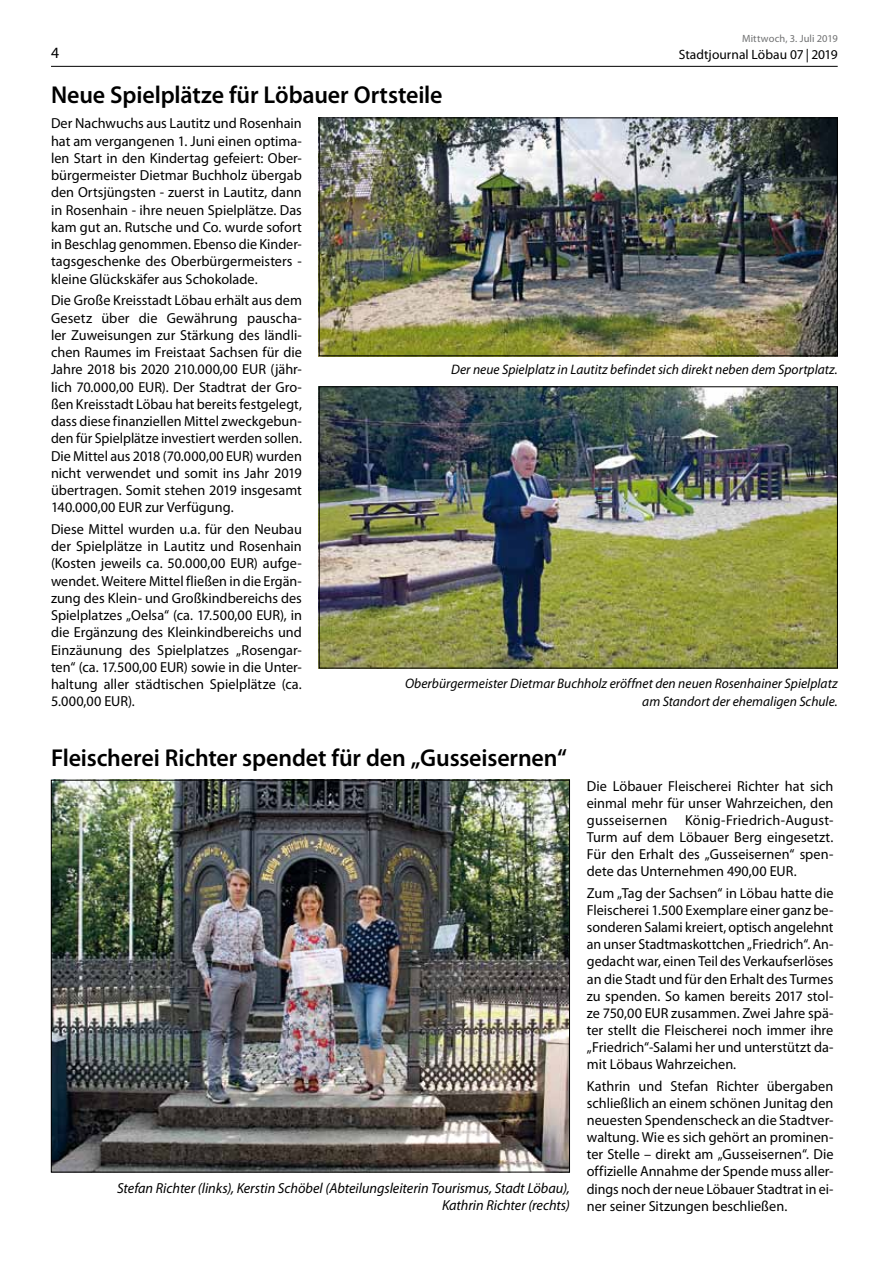
<style>
.page{position:relative;width:893px;height:1263px;background:#fff}
.page>*{position:absolute;margin:0;border:0;box-sizing:border-box;transform-origin:0 0}
.t1{font:600 24.45px "Myriad Pro";letter-spacing:-.005em;color:#000}
.t2{font:15.75px "Myriad Pro";color:#000}
.t3{font:14.55px/17.2px "Myriad Pro";letter-spacing:.005em;color:#000;text-align:justify}
.t4{font:italic 14.55px/17.1px "Myriad Pro";letter-spacing:-.005em;color:#000;text-align:right}
.t5{font:italic 13.8px/18.8px "Myriad Pro";color:#000;text-align:right}
.t6{font:13.5px "Myriad Pro";color:#000}
.t7{font:10.5px "Myriad Pro";letter-spacing:.01em;color:#707172}
</style>
<div class="page">
<hr style="left:51px;top:66px;width:787px;height:1px;background:#000">
<img style="left:321px;top:120px;width:515px;height:234px">
<div style="left:319px;top:118px;width:519px;height:238px;border:1px solid #000"></div>
<img style="left:321px;top:388px;width:515px;height:278px">
<div style="left:319px;top:386px;width:519px;height:282px;border:1px solid #000"></div>
<img style="left:53px;top:782px;width:515px;height:388px">
<p class="t2" style="left:51px;top:43px;width:10px">4</p>
<h1 class="t1" style="left:51px;top:80px;width:393px">Neue Spielplätze für Löbauer Ortsteile</h1>
<p class="t7" style="left:742px;top:32px;width:97px">Mittwoch, 3. Juli 2019</p>
<p class="t6" style="left:679px;top:46px;width:160px">Stadtjournal Löbau 07 | 2019</p>
<p class="t3" style="left:51px;top:115px;width:252px">Der Nachwuchs aus Lautitz und Rosenhain hat am vergangenen 1. Juni einen optima&shy;len Start in den Kindertag gefeiert: Ober&shy;bürgermeister Dietmar Buchholz übergab den Ortsjüngsten - zuerst in Lautitz, dann in Rosenhain - ihre neuen Spielplätze. Das kam gut an. Rutsche und Co. wurde sofort in Beschlag genommen. Ebenso die Kinder&shy;tagsgeschenke des Oberbürgermeisters - kleine Glückskäfer aus Schokolade.</p>
<p class="t3" style="left:51px;top:292px;width:252px">Die Große Kreisstadt Löbau erhält aus dem Gesetz über die Gewährung pauscha&shy;ler Zuweisungen zur Stärkung des ländli&shy;chen Raumes im Freistaat Sachsen für die Jahre 2018 bis 2020 210.000,00 EUR (jähr&shy;lich 70.000,00 EUR). Der Stadtrat der Gro&shy;ßen Kreisstadt Löbau hat bereits festgelegt, dass diese finanziellen Mittel zweckgebun&shy;den für Spielplätze investiert werden sollen.<br>Die Mittel aus 2018 (70.000,00 EUR) wurden nicht verwendet und somit ins Jahr 2019 übertragen. Somit stehen 2019 insgesamt 140.000,00 EUR zur Verfügung.</p>
<p class="t3" style="left:51px;top:520px;width:252px">Diese Mittel wurden u.a. für den Neubau der Spielplätze in Lautitz und Rosenhain (Kosten jeweils ca. 50.000,00 EUR) aufge&shy;wendet. Weitere Mittel fließen in die Ergän&shy;zung des Klein- und Großkindbereichs des Spielplatzes „Oelsa“ (ca. 17.500,00 EUR), in die Ergänzung des Kleinkindbereichs und Einzäunung des Spielplatzes „Rosengar&shy;ten“ (ca. 17.500,00 EUR) sowie in die Unter&shy;haltung aller städtischen Spielplätze (ca.<br>5.000,00 EUR).</p>
<p class="t5" style="left:451px;top:360px;width:388px">Der neue Spielplatz in Lautitz befindet sich direkt neben dem Sportplatz.</p>
<p class="t5" style="left:405px;top:673px;width:434px">Oberbürgermeister Dietmar Buchholz eröffnet den neuen Rosenhainer Spielplatz am Standort der ehemaligen Schule.</p>
<h1 class="t1" style="left:51px;top:742px;width:518px">Fleischerei Richter spendet für den „Gusseisernen“</h1>
<p class="t4" style="left:117px;top:1179px;width:454px">Stefan Richter (links), Kerstin Schöbel (Abteilungsleiterin Tourismus, Stadt Löbau),<br>Kathrin Richter (rechts)</p>
<p class="t3" style="left:587px;top:777px;width:248px">Die Löbauer Fleischerei Richter hat sich einmal mehr für unser Wahrzeichen, den gusseisernen König-Friedrich-August-Turm auf dem Löbauer Berg eingesetzt.<br>Für den Erhalt des „Gusseisernen“ spen&shy;dete das Unternehmen 490,00 EUR.</p>
<p class="t3" style="left:587px;top:884px;width:248px">Zum „Tag der Sachsen“ in Löbau hatte die Fleischerei 1.500 Exemplare einer ganz be&shy;sonderen Salami kreiert, optisch angelehnt an unser Stadtmaskottchen „Friedrich“. An&shy;gedacht war, einen Teil des Verkaufserlöses an die Stadt und für den Erhalt des Turmes zu spenden. So kamen bereits 2017 stol&shy;ze 750,00 EUR zusammen. Zwei Jahre spä&shy;ter stellt die Fleischerei noch immer ihre „Friedrich“-Salami her und unterstützt da&shy;mit Löbaus Wahrzeichen.</p>
<p class="t3" style="left:587px;top:1077px;width:248px">Kathrin und Stefan Richter übergaben schließlich an einem schönen Junitag den neuesten Spendenscheck an die Stadtver&shy;waltung. Wie es sich gehört an prominen&shy;ter Stelle – direkt am „Gusseisernen“. Die offizielle Annahme der Spende muss aller&shy;dings noch der neue Löbauer Stadtrat in ei&shy;ner seiner Sitzungen beschließen.</p>
</div>
